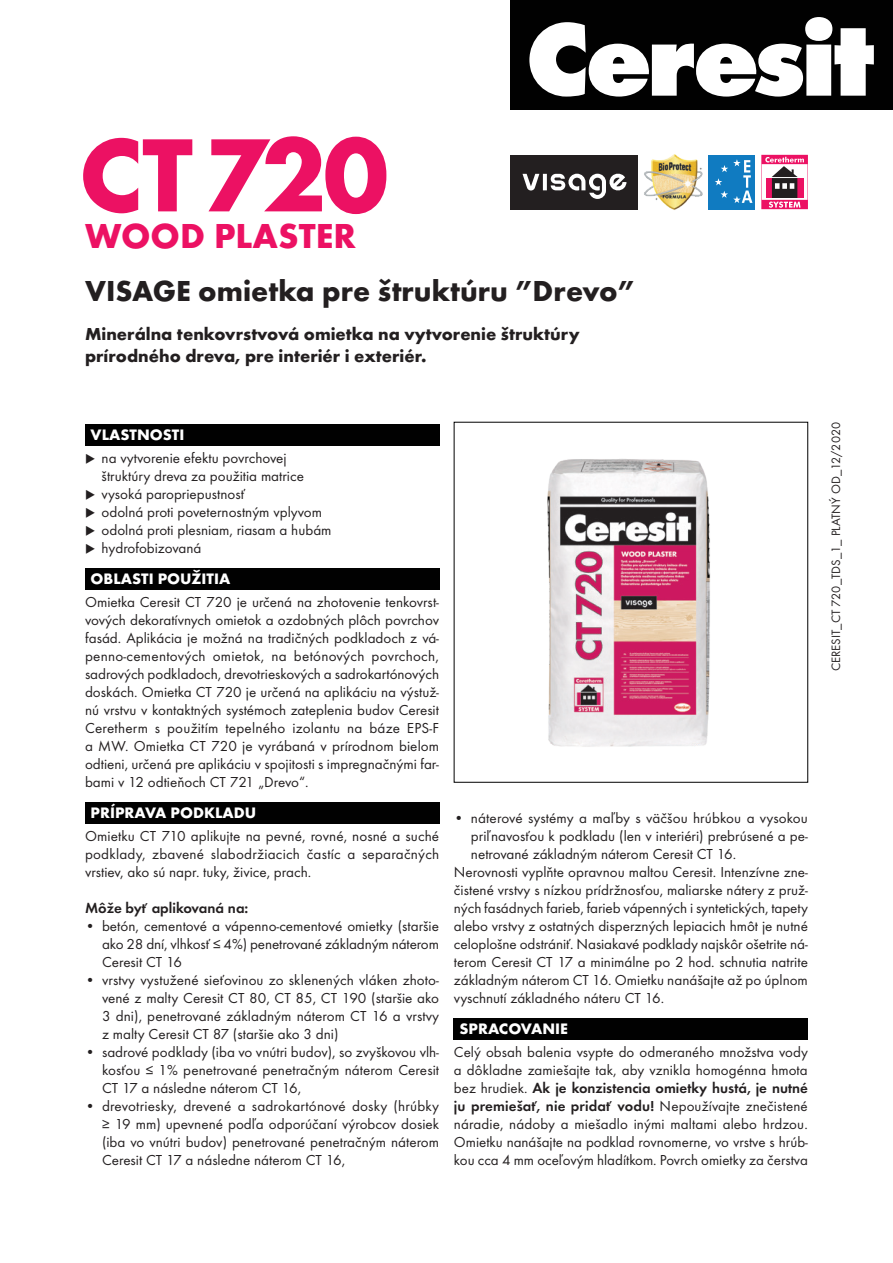
<style>
.page{position:relative;width:893px;height:1263px;background:#fff}
.page>*{position:absolute;margin:0;border:0;box-sizing:border-box;transform-origin:0 0}
.t1{font:700 108px "Futura TOT";color:#ec1163}
.t2{font:700 36px "Futura TOT";color:#ec1163}
.t3{font:700 30px "Futura TOT";color:#231f20}
.t4{font:700 18px/21.6px "Futura TOT";color:#231f20}
.t5{font:700 15.75px "Futura TOT";color:#fff}
.t6{font:15px/18px "Futura TOT";color:#231f20;text-align:justify}
.t7{font:600 15px "Futura TOT";color:#231f20}
.t8{font:12.6px "Futura TOT";color:#231f20}
.s1{font-weight:600}
</style>
<div class="page">
<div style="left:85px;top:424px;width:354px;height:21px;background:#010101"></div>
<div style="left:85px;top:568px;width:354px;height:21px;background:#010101"></div>
<div style="left:85px;top:802px;width:354px;height:21px;background:#010101"></div>
<div style="left:454px;top:1018px;width:354px;height:21px;background:#010101"></div>
<div style="left:510px;top:0;width:383px;height:110px;background:#010101"></div>
<svg style="left:529px;top:17px;width:345px;height:80px"></svg>
<img style="left:547px;top:459px;width:163px;height:288px">
<div style="left:510px;top:155px;width:128px;height:54px;background:#231f20"></div>
<svg style="left:522px;top:173px;width:104px;height:26px"></svg>
<div style="left:709px;top:155px;width:46px;height:54px;background:#107bc1"></div>
<svg style="left:715px;top:159px;width:37px;height:44px"></svg>
<svg style="left:761px;top:155px;width:47px;height:54px"></svg>
<img style="left:644px;top:154px;width:59px;height:56px">
<h1 class="t1" style="left:79px;top:108px;width:311px">CT 720</h1>
<h2 class="t2" style="left:85px;top:214px;width:272px">WOOD PLASTER</h2>
<h3 class="t3" style="left:85px;top:272px;width:551px">VISAGE omietka pre štruktúru ”Drevo”</h3>
<p class="t4" style="left:85px;top:323px;width:496px">Minerálna tenkovrstvová omietka na vytvorenie štruktúry prírodného dreva, pre interiér i exteriér.</p>
<p class="t5" style="left:91px;top:425px;width:95px">VLASTNOSTI</p>
<p class="t6" style="left:102px;top:449px;width:204px;text-indent:-17px">◆ na vytvorenie efektu povrchovej štruktúry dreva za použitia matrice</p>
<p class="t6" style="left:85px;top:485px;width:162px">◆ vysoká paropriepustnosť</p>
<p class="t6" style="left:85px;top:503px;width:239px">◆ odolná proti poveternostným vplyvom</p>
<p class="t6" style="left:85px;top:521px;width:248px">◆ odolná proti plesniam, riasam a hubám</p>
<p class="t6" style="left:85px;top:539px;width:118px">◆ hydrofobizovaná</p>
<p class="t5" style="left:91px;top:569px;width:141px">OBLASTI POUŽITIA</p>
<p class="t6" style="left:85px;top:593px;width:356px">Omietka Ceresit CT 720 je určená na zhotovenie tenkovrst&shy;vových dekoratívnych omietok a ozdobných plôch povrchov fasád. Aplikácia je možná na tradičných podkladoch z vá&shy;penno-cementových omietok, na betónových povrchoch, sadrových podkladoch, drevotrieskových a sadrokartónových doskách. Omietka CT 720 je určená na aplikáciu na výstuž&shy;nú vrstvu v kontaktných systémoch zateplenia budov Ceresit Ceretherm s použitím tepelného izolantu na báze EPS-F a MW. Omietka CT 720 je vyrábaná v prírodnom bielom odtieni, určená pre aplikáciu v spojitosti s impregnačnými far&shy;bami v 12 odtieňoch CT 721 „Drevo“.</p>
<p class="t5" style="left:91px;top:803px;width:167px">PRÍPRAVA PODKLADU</p>
<p class="t6" style="left:85px;top:827px;width:356px">Omietku CT 710 aplikujte na pevné, rovné, nosné a suché podklady, zbavené slabodržiacich častíc a separačných vrstiev, ako sú napr. tuky, živice, prach.</p>
<p class="t7" style="left:85px;top:899px;width:165px">Môže byť aplikovaná na:</p>
<p class="t6" style="left:102px;top:917px;width:338px;text-indent:-17px">• betón, cementové a vápenno-cementové omietky (staršie ako 28 dní, vlhkosť ≤ 4%) penetrované základným náterom Ceresit CT 16</p>
<p class="t6" style="left:102px;top:971px;width:339px;text-indent:-17px">• vrstvy vystužené sieťovinou zo sklenených vláken zhoto&shy;vené z malty Ceresit CT 80, CT 85, CT 190 (staršie ako 3 dni), penetrované základným náterom CT 16 a vrstvy z malty Ceresit CT 87 (staršie ako 3 dni)</p>
<p class="t6" style="left:102px;top:1043px;width:339px;text-indent:-17px">• sadrové podklady (iba vo vnútri budov), so zvyškovou vlh&shy;kosťou ≤ 1% penetrované penetračným náterom Ceresit CT 17 a následne náterom CT 16,</p>
<p class="t6" style="left:102px;top:1097px;width:339px;text-indent:-17px">• drevotriesky, drevené a sadrokartónové dosky (hrúbky ≥ 19 mm) upevnené podľa odporúčaní výrobcov dosiek (iba vo vnútri budov) penetrované penetračným náterom Ceresit CT 17 a následne náterom CT 16,</p>
<p class="t6" style="left:454px;top:809px;width:355px">• náterové systémy a maľby s väčšou hrúbkou a vysokou</p>
<p class="t6" style="left:471px;top:827px;width:338px">priľnavosťou k podkladu (len v interiéri) prebrúsené a pe-</p>
<p class="t6" style="left:471px;top:845px;width:267px">netrované základným náterom Ceresit CT 16.</p>
<p class="t6" style="left:454px;top:863px;width:355px">Nerovnosti vyplňte opravnou maltou Ceresit. Intenzívne zne-</p>
<p class="t6" style="left:454px;top:881px;width:355px">čistené vrstvy s nízkou prídržnosťou, maliarske nátery z pruž-</p>
<p class="t6" style="left:454px;top:899px;width:356px">ných fasádnych farieb, farieb vápenných i syntetických, tapety</p>
<p class="t6" style="left:454px;top:917px;width:355px">alebo vrstvy z ostatných disperzných lepiacich hmôt je nutné</p>
<p class="t6" style="left:454px;top:935px;width:355px">celoplošne odstrániť. Nasiakavé podklady najskôr ošetrite ná-</p>
<p class="t6" style="left:454px;top:953px;width:356px">terom Ceresit CT 17 a minimálne po 2 hod. schnutia natrite</p>
<p class="t6" style="left:454px;top:971px;width:355px">základným náterom CT 16. Omietku nanášajte až po úplnom</p>
<p class="t6" style="left:454px;top:989px;width:212px">vyschnutí základného náteru CT 16.</p>
<p class="t5" style="left:459px;top:1019px;width:110px">SPRACOVANIE</p>
<p class="t6" style="left:454px;top:1043px;width:355px">Celý obsah balenia vsypte do odmeraného množstva vody a dôkladne zamiešajte tak, aby vznikla homogénna hmota bez hrudiek. <span class="s1">Ak je konzistencia omietky hustá, je nutné ju premiešať, nie pridať vodu!</span> Nepoužívajte znečistené náradie, nádoby a miešadlo inými maltami alebo hrdzou.<br>Omietku nanášajte na podklad rovnomerne, vo vrstve s hrúb&shy;kou cca 4 mm oceľovým hladítkom. Povrch omietky za čerstva</p>
<p class="t8" style="left:828px;top:671px;width:251px;rotate:-90deg">CERESIT_CT 720_TDS_1_ PLATNÝ OD_12/2020</p>
</div>
